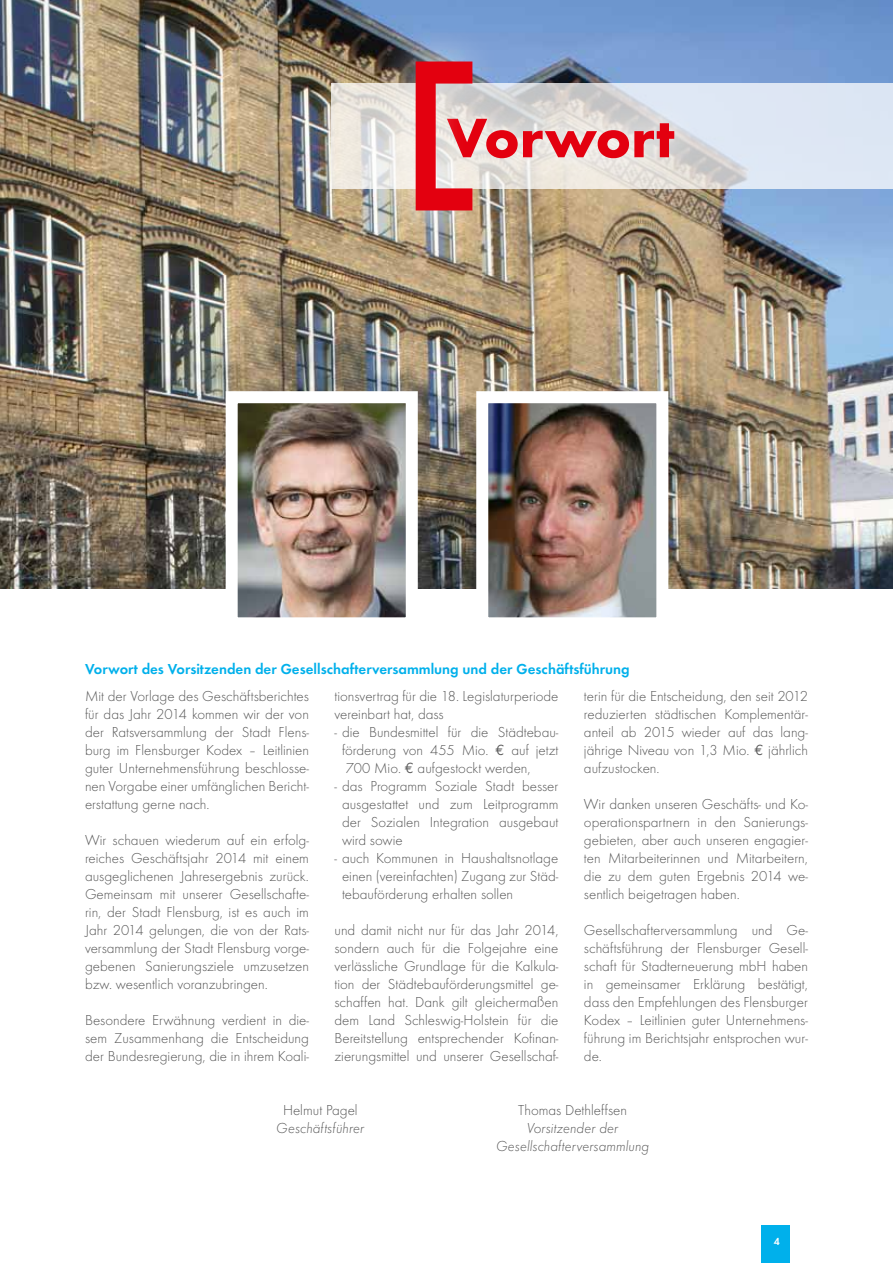
<style>
.page{position:relative;width:893px;height:1263px;background:#fff}
.page>*{position:absolute;margin:0;border:0;box-sizing:border-box;transform-origin:0 0}
.t1{font:700 57.75px "Futura Urw T";color:#e3000f}
.t2{font:300 15px/18px "Futura T";color:#565656;text-align:justify}
.t3{font:600 15px "Futura Urw T";color:#00b0eb}
.t4{font:italic 300 15px/18px "Futura T";color:#565656;text-align:center}
.t5{font:600 10.5px "Futura Urw T";color:#fff}
.s1{font-family:"Euro Mono";font-weight:400}
</style>
<div class="page">
<div style="left:761px;top:1225px;width:29px;height:38px;background:#00b0eb"></div>
<img style="left:0;top:0;width:893px;height:589px">
<img style="left:239px;top:404px;width:166px;height:212px">
<div style="left:226px;top:391px;width:192px;height:238px;border:12px solid #fff"></div>
<svg style="left:331px;top:83px;width:562px;height:105px;background:#dee4ec"></svg>
<svg style="left:501px;top:91px;width:200px;height:94px;background:#e0dedc"></svg>
<div style="left:369px;top:23px;width:132px;height:225px;background:#fff;opacity:.75"></div>
<svg style="left:416px;top:62px;width:56px;height:148px;background:#e4676d"></svg>
<img style="left:489px;top:404px;width:166px;height:212px">
<div style="left:476px;top:391px;width:192px;height:238px;border:12px solid #fff"></div>
<h1 class="t1" style="left:447px;top:103px;width:229px">Vorwort</h1>
<p class="t3" style="left:85px;top:660px;width:546px">Vorwort des Vorsitzenden der Gesellschafterversammlung und der Geschäftsführung</p>
<p class="t2" style="left:85px;top:687px;width:225px">Mit der Vorlage des Geschäftsberichtes für das Jahr 2014 kommen wir der von der Ratsversammlung der Stadt Flens&shy;burg im Flensburger Kodex – Leitlinien guter Unternehmensführung beschlosse&shy;nen Vorgabe einer umfänglichen Bericht&shy;erstattung gerne nach.</p>
<p class="t2" style="left:85px;top:831px;width:225px">Wir schauen wiederum auf ein erfolg&shy;reiches Geschäftsjahr 2014 mit einem ausgeglichenen Jahresergebnis zurück.<br>Gemeinsam mit unserer Gesellschafte&shy;rin, der Stadt Flensburg, ist es auch im Jahr 2014 gelungen, die von der Rats&shy;versammlung der Stadt Flensburg vorge&shy;gebenen Sanierungsziele umzusetzen bzw. wesentlich voranzubringen.</p>
<p class="t2" style="left:85px;top:1011px;width:225px">Besondere Erwähnung verdient in die&shy;sem Zusammenhang die Entscheidung der Bundesregierung, die in ihrem Koali-</p>
<p class="t2" style="left:334px;top:687px;width:225px">tionsvertrag für die 18. Legislaturperiode vereinbart hat, dass</p>
<p class="t2" style="left:342px;top:723px;width:218px;text-indent:-8px">- die Bundesmittel für die Städtebau&shy;förderung von 455 Mio. <span class="s1">€</span> auf jetzt 700 Mio. <span class="s1">€</span> aufgestockt werden,</p>
<p class="t2" style="left:342px;top:777px;width:218px;text-indent:-8px">- das Programm Soziale Stadt besser ausgestattet und zum Leitprogramm der Sozialen Integration ausgebaut wird sowie</p>
<p class="t2" style="left:342px;top:849px;width:218px;text-indent:-8px">- auch Kommunen in Haushaltsnotlage einen (vereinfachten) Zugang zur Städ&shy;tebauförderung erhalten sollen</p>
<p class="t2" style="left:334px;top:921px;width:225px">und damit nicht nur für das Jahr 2014, sondern auch für die Folgejahre eine verlässliche Grundlage für die Kalkula&shy;tion der Städtebauförderungsmittel ge&shy;schaffen hat. Dank gilt gleichermaßen dem Land Schleswig-Holstein für die Bereitstellung entsprechender Kofinan&shy;zierungsmittel und unserer Gesellschaf-</p>
<p class="t2" style="left:584px;top:687px;width:225px">terin für die Entscheidung, den seit 2012 reduzierten städtischen Komplementär&shy;anteil ab 2015 wieder auf das lang&shy;jährige Niveau von 1,3 Mio. <span class="s1">€</span> jährlich aufzustocken.</p>
<p class="t2" style="left:584px;top:795px;width:225px">Wir danken unseren Geschäfts- und Ko&shy;operationspartnern in den Sanierungs&shy;gebieten, aber auch unseren engagier&shy;ten Mitarbeiterinnen und Mitarbeitern, die zu dem guten Ergebnis 2014 we&shy;sentlich beigetragen haben.</p>
<p class="t2" style="left:584px;top:921px;width:225px">Gesellschafterversammlung und Ge&shy;schäftsführung der Flensburger Gesell&shy;schaft für Stadterneuerung mbH haben in gemeinsamer Erklärung bestätigt, dass den Empfehlungen des Flensburger Kodex – Leitlinien guter Unternehmens&shy;führung im Berichtsjahr entsprochen wur&shy;de.</p>
<p class="t2" style="left:283px;top:1101px;width:76px">Helmut Pagel</p>
<p class="t4" style="left:276px;top:1119px;width:90px">Geschäftsführer</p>
<p class="t2" style="left:518px;top:1101px;width:110px">Thomas Dethleffsen</p>
<p class="t4" style="left:496px;top:1119px;width:155px">Vorsitzender der<br>Gesellschafterversammlung</p>
<p class="t5" style="left:774px;top:1235px;width:7px">4</p>
</div>
